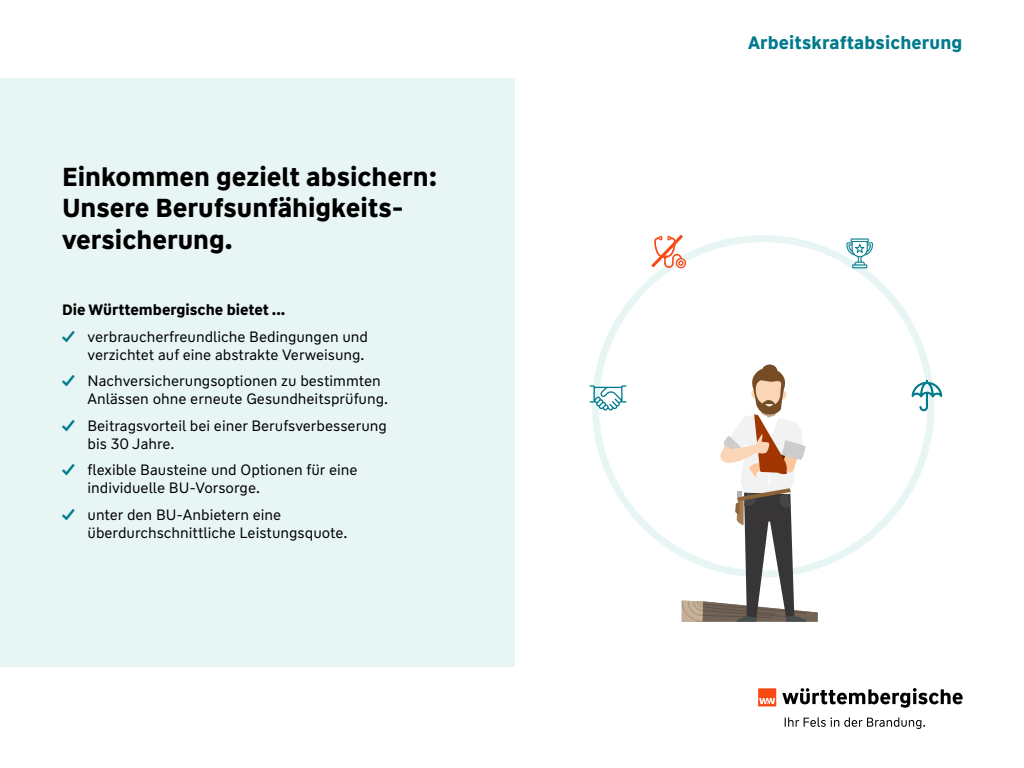
<style>
.page{position:relative;width:1024px;height:768px;background:#fff}
.page>*{position:absolute;margin:0;border:0;box-sizing:border-box;transform-origin:0 0}
.t1{font:700 26px/31.2px "WW Type";color:#000}
.t2{font:700 18px "WW Type";letter-spacing:.01em;color:#007a8d}
._02_WÜ_Fließtext_Auf{font:15px/18px "WW Type";color:#000}
._02_WÜ_Fließtext_Auf-2{font:700 15px "WW Type";color:#000}
.s1{font-weight:700;color:#007a8d}
</style>
<div class="page">
<svg style="left:785px;top:717px;width:140px;height:12px"></svg>
<svg style="left:782px;top:688px;width:181px;height:20px"></svg>
<svg style="left:758px;top:688px;width:18px;height:18px"></svg>
<div style="left:0;top:79px;width:514px;height:588px;background:#e8f5f5"></div>
<svg style="left:590px;top:385px;width:36px;height:25px"></svg>
<svg style="left:651px;top:234px;width:36px;height:37px"></svg>
<svg style="left:912px;top:380px;width:30px;height:31px"></svg>
<svg style="left:846px;top:239px;width:27px;height:29px"></svg>
<svg style="left:682px;top:365px;width:136px;height:257px"></svg>
<p class="t1" style="left:62px;top:162px;width:377px">Einkommen gezielt absichern:<br>Unsere Berufsunfähigkeits&shy;versicherung.</p>
<p class="_02_WÜ_Fließtext_Auf-2" style="left:62px;top:300px;width:225px">Die Württembergische bietet ...</p>
<p class="_02_WÜ_Fließtext_Auf" style="left:62px;top:327px;width:308px;text-align:right"><span class="s1">✓</span> verbraucherfreundliche Bedingungen und verzichtet auf eine abstrakte Verweisung.</p>
<p class="_02_WÜ_Fließtext_Auf" style="left:88px;top:372px;width:302px;text-indent:-26px"><span class="s1">✓</span> Nachversicherungsoptionen zu bestimmten<br>Anlässen ohne erneute Gesundheitsprüfung.</p>
<p class="_02_WÜ_Fließtext_Auf" style="left:88px;top:416px;width:301px;text-indent:-26px"><span class="s1">✓</span> Beitragsvorteil bei einer Berufsverbesserung bis 30 Jahre.</p>
<p class="_02_WÜ_Fließtext_Auf" style="left:88px;top:461px;width:271px;text-indent:-26px"><span class="s1">✓</span> flexible Bausteine und Optionen für eine individuelle BU-Vorsorge.</p>
<p class="_02_WÜ_Fließtext_Auf" style="left:88px;top:505px;width:262px;text-indent:-26px"><span class="s1">✓</span> unter den BU-Anbietern eine überdurchschnittliche Leistungsquote.</p>
<p class="t2" style="left:748px;top:30px;width:216px">Arbeitskraftabsicherung</p>
</div>
